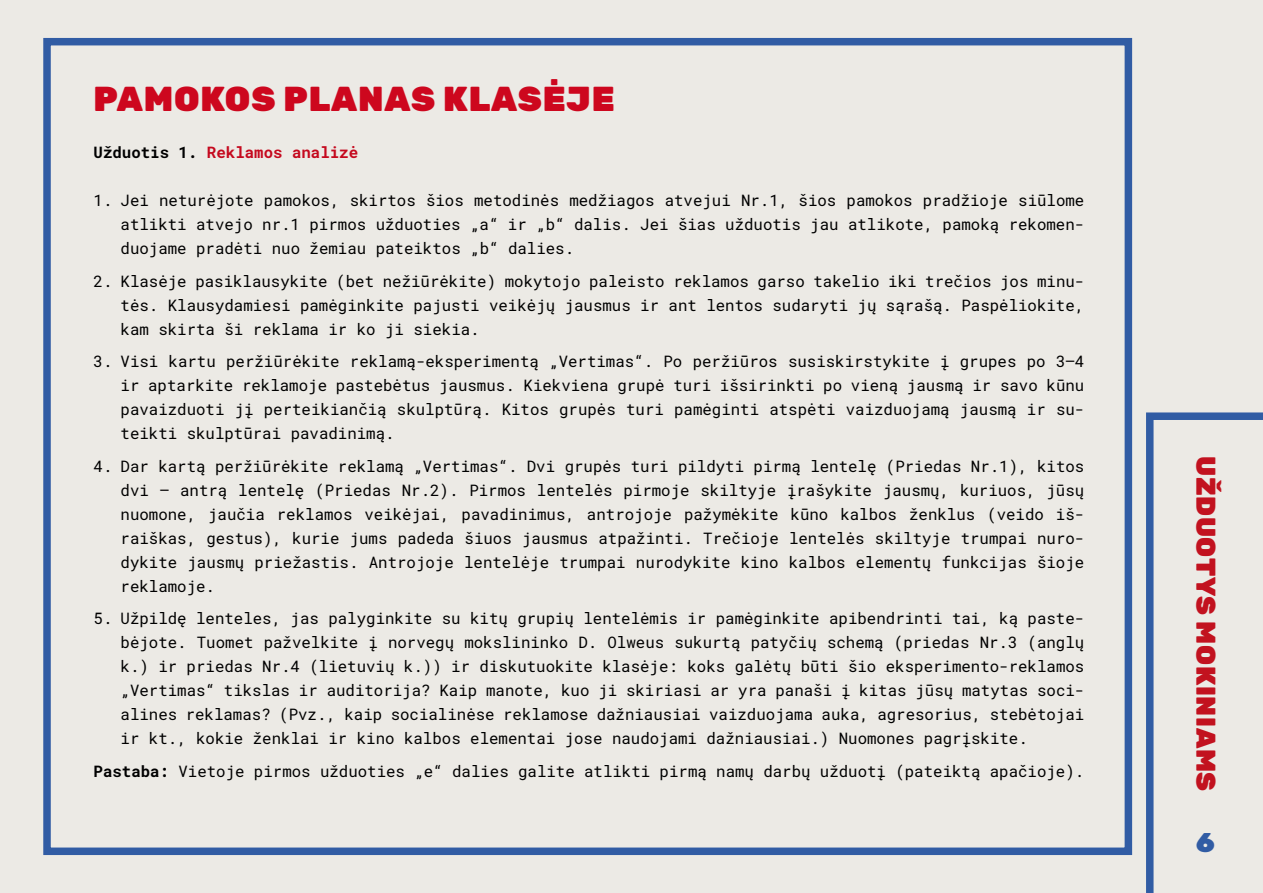
<style>
.page{position:relative;width:1263px;height:893px;background:#eceae5}
.page>*{position:absolute;margin:0;border:0;box-sizing:border-box;transform-origin:0 0}
.t1{font:900 34.5px "Rubik";letter-spacing:.025em;color:#cd071e}
.t2{font:900 27px "Rubik";letter-spacing:.025em;color:#c2121f}
.t3{font:900 27px "Rubik";color:#315ca4}
.t4{font:15.75px/24px "Roboto Mono";color:#000;text-align:justify}
.t5{font:700 15.75px "Roboto Mono";color:#c5091e}
.s1{color:#000}
.s2{font-weight:700}
</style>
<div class="page">
<div style="left:43px;top:38px;width:1089px;height:817px;border:8px solid #315ca4"></div>
<svg style="left:1146px;top:412px;width:117px;height:481px"></svg>
<h1 class="t1" style="left:94px;top:78px;width:523px">PAMOKOS PLANAS KLASĖJE</h1>
<p class="t5" style="left:94px;top:142px;width:266px"><span class="s1">Užduotis 1.</span> Reklamos analizė</p>
<p class="t4" style="left:121px;top:188px;width:965px;text-indent:-27px">1. Jei neturėjote pamokos, skirtos šios metodinės medžiagos atvejui Nr.1, šios pamokos pradžioje siūlome atlikti atvejo nr.1 pirmos užduoties „a“ ir „b“ dalis. Jei šias užduotis jau atlikote, pamoką rekomen&shy;duojame pradėti nuo žemiau pateiktos „b“ dalies.</p>
<p class="t4" style="left:121px;top:269px;width:965px;text-indent:-27px">2. Klasėje pasiklausykite (bet nežiūrėkite) mokytojo paleisto reklamos garso takelio iki trečios jos minu&shy;tės. Klausydamiesi pamėginkite pajusti veikėjų jausmus ir ant lentos sudaryti jų sąrašą. Paspėliokite, kam skirta ši reklama ir ko ji siekia.</p>
<p class="t4" style="left:121px;top:349px;width:965px;text-indent:-27px">3. Visi kartu peržiūrėkite reklamą-eksperimentą „Vertimas“. Po peržiūros susiskirstykite į grupes po 3–4 ir aptarkite reklamoje pastebėtus jausmus. Kiekviena grupė turi išsirinkti po vieną jausmą ir savo kūnu pavaizduoti jį perteikiančią skulptūrą. Kitos grupės turi pamėginti atspėti vaizduojamą jausmą ir su&shy;teikti skulptūrai pavadinimą.</p>
<p class="t4" style="left:121px;top:454px;width:965px;text-indent:-27px">4. Dar kartą peržiūrėkite reklamą „Vertimas“. Dvi grupės turi pildyti pirmą lentelę (Priedas Nr.1), kitos dvi – antrą lentelę (Priedas Nr.2). Pirmos lentelės pirmoje skiltyje įrašykite jausmų, kuriuos, jūsų nuomone, jaučia reklamos veikėjai, pavadinimus, antrojoje pažymėkite kūno kalbos ženklus (veido iš&shy;raiškas, gestus), kurie jums padeda šiuos jausmus atpažinti. Trečioje lentelės skiltyje trumpai nuro&shy;dykite jausmų priežastis. Antrojoje lentelėje trumpai nurodykite kino kalbos elementų funkcijas šioje reklamoje.</p>
<p class="t4" style="left:121px;top:606px;width:965px;text-indent:-27px">5. Užpildę lenteles, jas palyginkite su kitų grupių lentelėmis ir pamėginkite apibendrinti tai, ką paste&shy;bėjote. Tuomet pažvelkite į norvegų mokslininko D. Olweus sukurtą patyčių schemą (priedas Nr.3 (anglų k.) ir priedas Nr.4 (lietuvių k.)) ir diskutuokite klasėje: koks galėtų būti šio eksperimento-reklamos „Vertimas“ tikslas ir auditorija? Kaip manote, kuo ji skiriasi ar yra panaši į kitas jūsų matytas soci&shy;alines reklamas? (Pvz., kaip socialinėse reklamose dažniausiai vaizduojama auka, agresorius, stebėtojai ir kt., kokie ženklai ir kino kalbos elementai jose naudojami dažniausiai.) Nuomones pagrįskite.</p>
<p class="t4" style="left:94px;top:759px;width:992px"><span class="s2">Pastaba:</span> Vietoje pirmos užduoties „e“ dalies galite atlikti pirmą namų darbų užduotį (pateiktą apačioje).</p>
<h2 class="t2" style="left:1222px;top:456px;width:337px;rotate:90deg">UŽDUOTYS MOKINIAMS</h2>
<h2 class="t3" style="left:1196px;top:826px;width:20px">6</h2>
</div>
